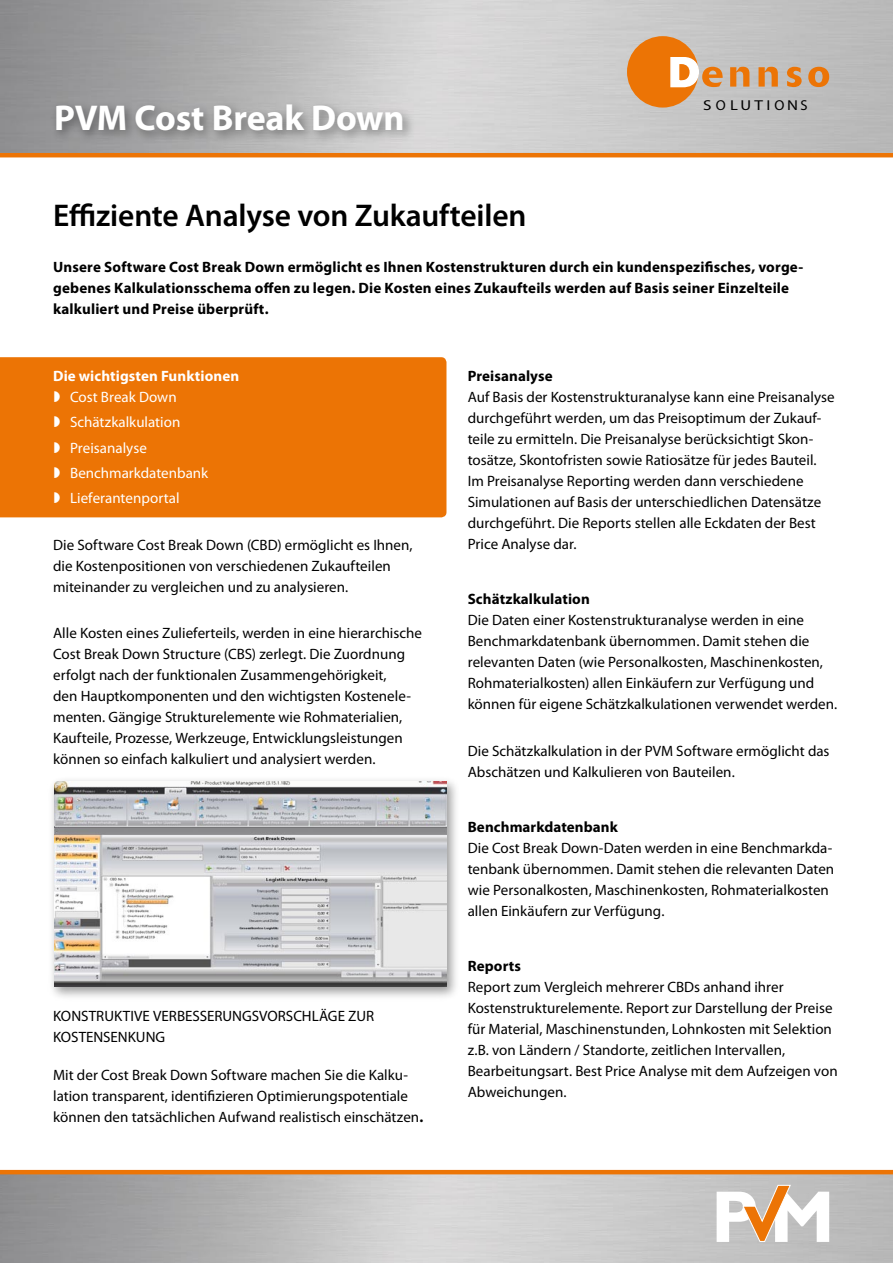
<style>
.page{position:relative;width:893px;height:1263px;background:#fff}
.page>*{position:absolute;margin:0;border:0;box-sizing:border-box;transform-origin:0 0}
.t1{font:700 36px "Myriad Pro";letter-spacing:-.005em;color:#fff}
.t2{font:600 31.5px "Myriad Pro";letter-spacing:-.005em;color:#000}
.t3{font:15px/21px "Myriad Pro";letter-spacing:.005em;color:#000}
.t4{font:700 15px/21px "Myriad Pro";letter-spacing:.01em;color:#000}
.t5{font:15px/25.2px "Myriad Pro";color:#fff}
.t6{font:700 15px "Myriad Pro";letter-spacing:.005em;color:#fff}
.t7{font:14.4px "Myriad Pro";letter-spacing:.2em;color:#000;scale:1.19 1}
.s1{font-weight:700}
</style>
<div class="page">
<svg style="left:0;top:1170px;width:893px;height:93px;background:#beb8b3"></svg>
<svg style="left:0;top:0;width:893px;height:157px;background:#bebab7"></svg>
<div style="left:627px;top:36px;width:71px;height:72px;background:#ec7405;border-radius:50%"></div>
<svg style="left:730px;top:67px;width:19px;height:20px"></svg>
<svg style="left:758px;top:67px;width:20px;height:20px"></svg>
<svg style="left:787px;top:67px;width:15px;height:20px"></svg>
<svg style="left:808px;top:67px;width:21px;height:20px"></svg>
<svg style="left:670px;top:56px;width:53px;height:33px;background:#e5c1a0"></svg>
<svg style="left:717px;top:1184px;width:112px;height:58px"></svg>
<div style="left:47px;top:776px;width:413px;height:226px;background:#000;opacity:.4"></div>
<img style="left:54px;top:782px;width:392px;height:204px">
<div style="left:0;top:357px;width:446px;height:160px;background:#ec7405"></div>
<div style="left:48px;top:98px;width:369px;height:48px;background:#000;opacity:.4"></div>
<svg style="left:54px;top:391px;width:6px;height:11px"></svg>
<svg style="left:54px;top:416px;width:6px;height:11px"></svg>
<svg style="left:54px;top:442px;width:6px;height:11px"></svg>
<svg style="left:54px;top:467px;width:6px;height:11px"></svg>
<svg style="left:54px;top:492px;width:6px;height:11px"></svg>
<h1 class="t1" style="left:54px;top:94px;width:352px">PVM Cost Break Down</h1>
<p class="t7" style="left:703px;top:96px;width:89px">SOLUTIONS</p>
<h2 class="t2" style="left:53px;top:195px;width:475px">Effiziente Analyse von Zukaufteilen</h2>
<p class="t4" style="left:53px;top:256px;width:752px">Unsere Software Cost Break Down ermöglicht es Ihnen Kostenstrukturen durch ein kundenspezifisches, vorge&shy;gebenes Kalkulationsschema offen zu legen. Die Kosten eines Zukaufteils werden auf Basis seiner Einzelteile kalkuliert und Preise überprüft.</p>
<p class="t6" style="left:53px;top:366px;width:188px">Die wichtigsten Funktionen</p>
<p class="t5" style="left:70px;top:384px;width:140px">Cost Break Down<br>Schätzkalkulation<br>Preisanalyse<br>Benchmarkdatenbank<br>Lieferantenportal</p>
<p class="t3" style="left:53px;top:534px;width:361px">Die Software Cost Break Down (CBD) ermöglicht es Ihnen, die Kostenpositionen von verschiedenen Zukaufteilen miteinander zu vergleichen und zu analysieren.</p>
<p class="t3" style="left:53px;top:623px;width:370px">Alle Kosten eines Zulieferteils, werden in eine hierarchische Cost Break Down Structure (CBS) zerlegt. Die Zuordnung erfolgt nach der funktionalen Zusammengehörigkeit,<br>den Hauptkomponenten und den wichtigsten Kostenele&shy;menten. Gängige Strukturelemente wie Rohmaterialien, Kaufteile, Prozesse, Werkzeuge, Entwicklungsleistungen können so einfach kalkuliert und analysiert werden.</p>
<p class="t3" style="left:53px;top:1005px;width:117px">konstruktive Verbesser</p>
<p class="t3" style="left:222px;top:1005px;width:65px">ungsvorschl</p>
<p class="t3" style="left:319px;top:1005px;width:53px">äge zur</p>
<p class="t3" style="left:53px;top:1026px;width:112px">Kostensenkung</p>
<p class="t3" style="left:53px;top:1064px;width:372px">Mit der Cost Break Down Software machen Sie die Kalku&shy;lation transparent, identifizieren Optimierungspotentiale können den tatsächlichen Aufwand realistisch einschätzen<span class="s1">.</span></p>
<p class="t4" style="left:468px;top:365px;width:86px">Preisanalyse</p>
<p class="t3" style="left:468px;top:386px;width:368px">Auf Basis der Kostenstrukturanalyse kann eine Preisanalyse durchgeführt werden, um das Preisoptimum der Zukauf&shy;teile zu ermitteln. Die Preisanalyse berücksichtigt Skon&shy;tosätze, Skontofristen sowie Ratiosätze für jedes Bauteil.<br>Im Preisanalyse Reporting werden dann verschiedene Simulationen auf Basis der unterschiedlichen Datensätze durchgeführt. Die Reports stellen alle Eckdaten der Best Price Analyse dar.</p>
<p class="t4" style="left:468px;top:588px;width:124px">Schätzkalkulation</p>
<p class="t3" style="left:468px;top:609px;width:371px">Die Daten einer Kostenstrukturanalyse werden in eine Benchmarkdatenbank übernommen. Damit stehen die relevanten Daten (wie Personalkosten, Maschinenkosten, Rohmaterialkosten) allen Einkäufern zur Verfügung und können für eigene Schätzkalkulationen verwendet werden.</p>
<p class="t3" style="left:468px;top:740px;width:363px">Die Schätzkalkulation in der PVM Software ermöglicht das<br>Abschätzen und Kalkulieren von Bauteilen.</p>
<p class="t4" style="left:468px;top:816px;width:152px">Benchmarkdatenbank</p>
<p class="t3" style="left:468px;top:837px;width:368px">Die Cost Break Down-Daten werden in eine Benchmarkda&shy;tenbank übernommen. Damit stehen die relevanten Daten wie Personalkosten, Maschinenkosten, Rohmaterialkosten allen Einkäufern zur Verfügung.</p>
<p class="t4" style="left:468px;top:955px;width:55px">Reports</p>
<p class="t3" style="left:468px;top:976px;width:371px">Report zum Vergleich mehrerer CBDs anhand ihrer Kostenstrukturelemente. Report zur Darstellung der Preise für Material, Maschinenstunden, Lohnkosten mit Selektion z.B. von Ländern / Standorte, zeitlichen Intervallen, Bearbeitungsart. Best Price Analyse mit dem Aufzeigen von Abweichungen.</p>
</div>
